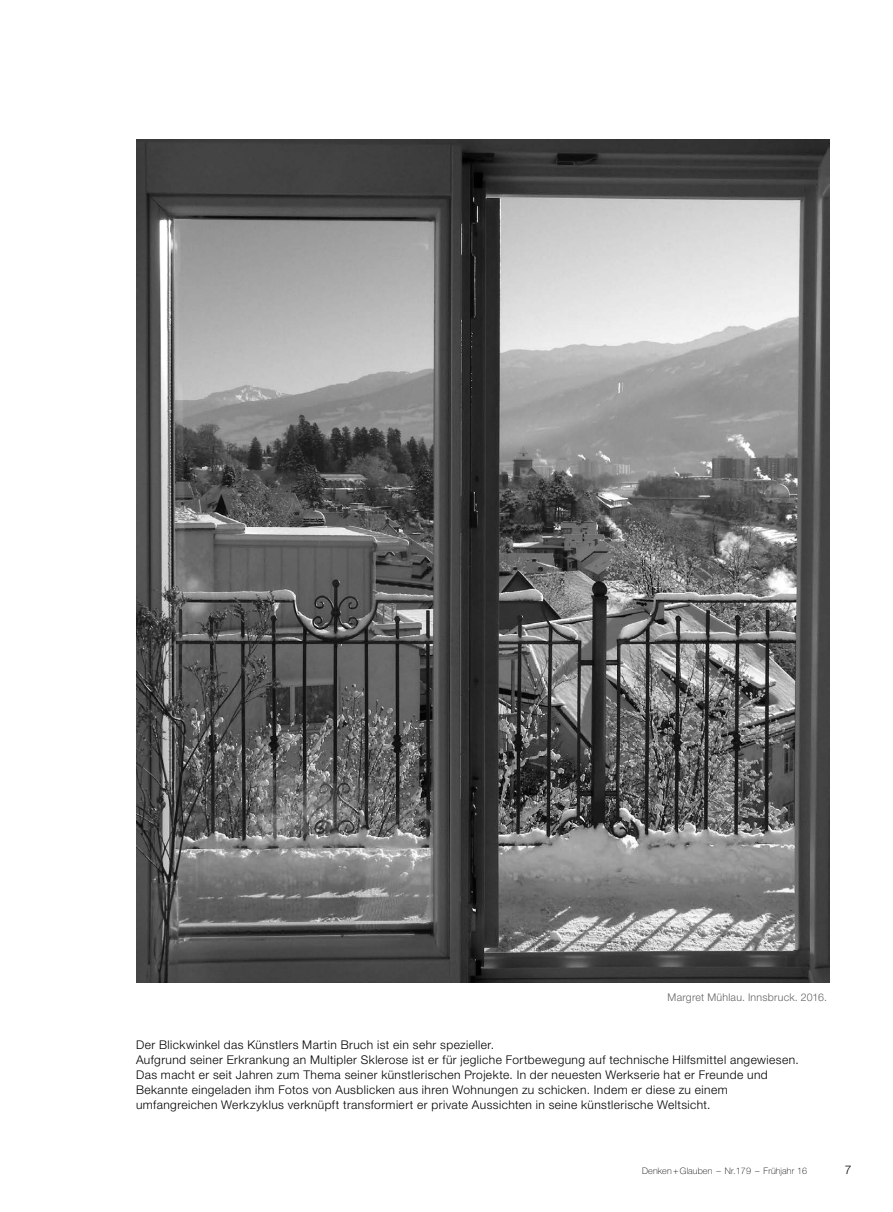
<style>
.page{position:relative;width:893px;height:1212px;background:#fff}
.page>*{position:absolute;margin:0;border:0;box-sizing:border-box;transform-origin:0 0}
.t1{font:300 12px/15px "Helvetica Neue LT Std";letter-spacing:.035em;color:#000}
.t2{font:300 10.65px "Helvetica Neue LT Std";letter-spacing:.025em;color:#646363}
.t3{font:100 9px "Helvetica Neue LT Std";letter-spacing:.015em;color:#000}
</style>
<div class="page">
<img style="left:136px;top:139px;width:693px;height:844px">
<p class="t2" style="left:668px;top:991px;width:161px">Margret Mühlau. Innsbruck. 2016.</p>
<p class="t1" style="left:136px;top:1036px;width:664px">Der Blickwinkel das Künstlers Martin Bruch ist ein sehr spezieller.<br>Aufgrund seiner Erkrankung an Multipler Sklerose ist er für jegliche Fortbewegung auf technische Hilfsmittel angewiesen.<br>Das macht er seit Jahren zum Thema seiner künstlerischen Projekte. In der neuesten Werkserie hat er Freunde und Bekannte eingeladen ihm Fotos von Ausblicken aus ihren Wohnungen zu schicken. Indem er diese zu einem umfangreichen Werkzyklus verknüpft transformiert er private Aussichten in seine künstlerische Weltsicht.</p>
<p class="t3" style="left:642px;top:1165px;width:166px">Denken + Glauben – Nr.179 – Frühjahr 16</p>
<p class="t1" style="left:845px;top:1162px;width:8px">7</p>
</div>
